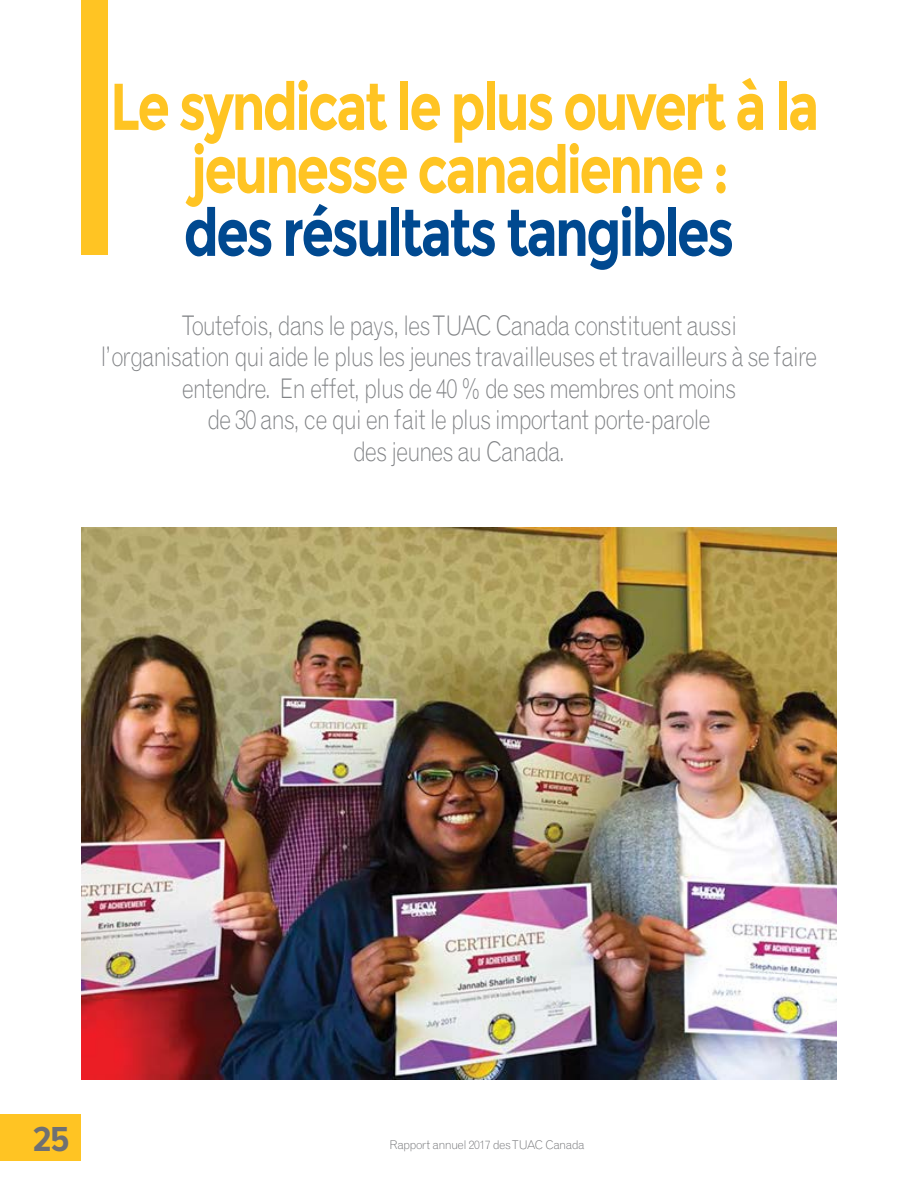
<style>
.page{position:relative;width:918px;height:1188px;background:#fff}
.page>*{position:absolute;margin:0;border:0;box-sizing:border-box;transform-origin:0 0}
.t1{font:700 66px/63px "Montserrat";letter-spacing:-.05em;color:#ffc423;text-align:center;scale:.8 1}
.t2{font:700 66px "Montserrat";letter-spacing:-.05em;color:#004990;scale:.8 1}
.t3{font:700 36px "Proxima Nova Cond";color:#6f7073}
.t4{font:300 27px/31.5px "Grotesque MT Std";letter-spacing:-.045em;color:#808285;text-align:center;scale:.85 1}
.t5{font:300 12px "Grotesque MT Std";letter-spacing:-.04em;color:#6f7073}
</style>
<div class="page">
<div style="left:0;top:1115px;width:81px;height:46px;background:#ffc423"></div>
<img style="left:81px;top:527px;width:756px;height:553px">
<div style="left:81px;top:0;width:27px;height:255px;background:#ffc423"></div>
<h1 class="t1" style="left:110px;top:75px;width:888px">Le syndicat le plus ouvert à la jeunesse canadienne :</h1>
<h1 class="t2" style="left:184px;top:193px;width:690px">des résultats tangibles</h1>
<p class="t4" style="left:101px;top:309px;width:845px">Toutefois, dans le pays, les TUAC Canada constituent aussi<br>l’organisation qui aide le plus les jeunes travailleuses et travailleurs à se faire entendre. En effet, plus de 40 % de ses membres ont moins<br>de 30 ans, ce qui en fait le plus important porte-parole<br>des jeunes au Canada.</p>
<h2 class="t3" style="left:33px;top:1119px;width:38px">25</h2>
<p class="t5" style="left:390px;top:1138px;width:197px">Rapport annuel 2017 des TUAC Canada</p>
</div>
